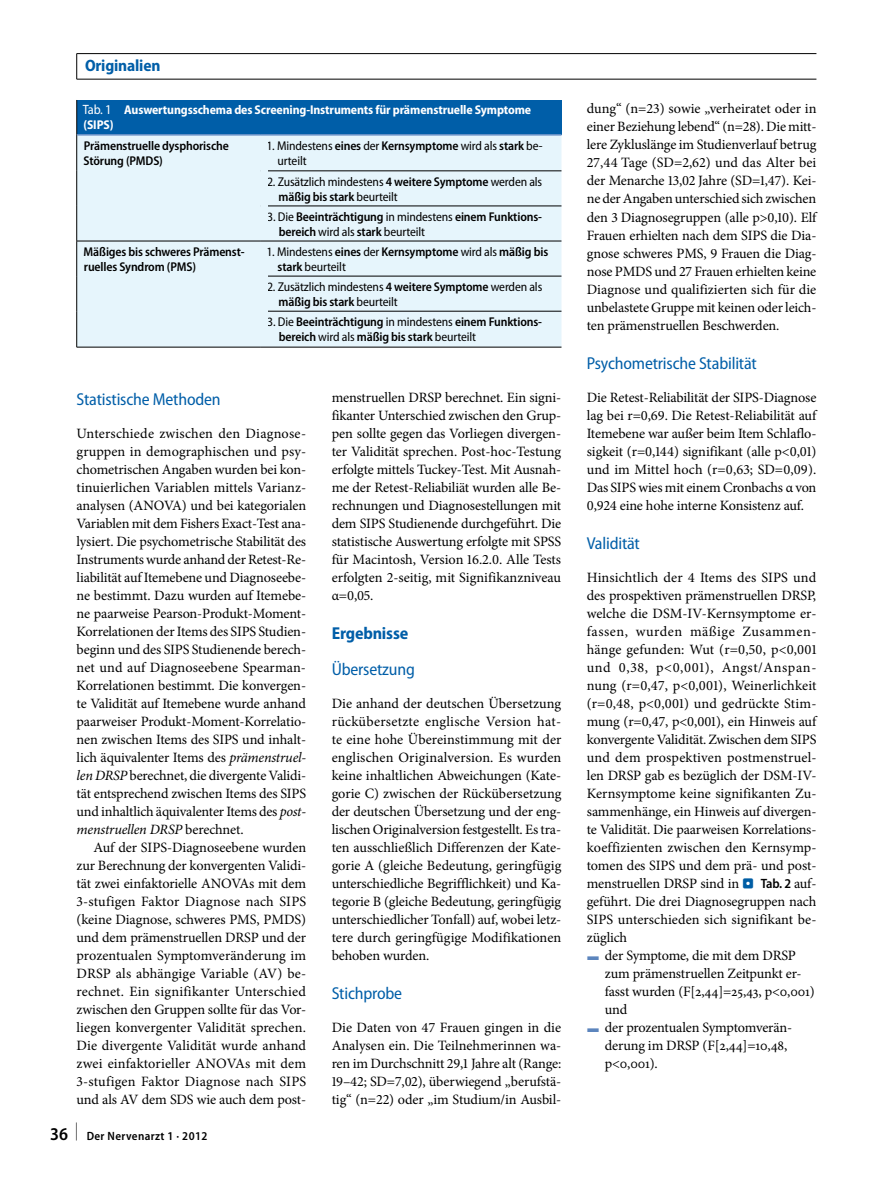
<style>
.page{position:relative;width:893px;height:1187px;background:#fff}
.page>*{position:absolute;margin:0;border:0;box-sizing:border-box;transform-origin:0 0}
._013_u2{font:semi-condensed 17.25px "Myriad Pro";letter-spacing:-.01em;color:#005ea8}
._012_u1{font:700 semi-condensed 17.25px "Myriad Pro";letter-spacing:-.01em;color:#005ea8}
.t1{font:700 semi-condensed 16.5px "Myriad Pro";letter-spacing:-.01em;color:#005ea8}
._010_fliesstext_ohne{font:14.25px/18px "Minion Pro";letter-spacing:-.01em;color:#000;text-align:justify}
._010_fliesstext_mit{font:14.25px/18px "Minion Pro";color:#000;text-align:justify}
._011_aufzaehlung_1_o{font:14.25px/18px "Minion Pro";letter-spacing:-.01em;color:#000}
._203_tabelle_text{font:semi-condensed 12.75px/15.3px "Myriad Pro";letter-spacing:-.01em;color:#000}
._203_tabelle_text-2{font:600 semi-condensed 12.75px/15.3px "Myriad Pro";letter-spacing:-.01em;color:#000}
._200_tabelle_titel{font:700 semi-condensed 12.75px/15px "Myriad Pro";letter-spacing:-.01em;color:#fff}
.t2{font:600 semi-condensed 12px "Myriad Pro";letter-spacing:.03em;color:#000}
.s1{font-weight:400;font-size:13.5px}
.s2{font-weight:600}
.s3{font-weight:400}
.s4{font-style:italic}
.s5{font-size:18px}
.s6{font-family:"S Buttons";font-size:13.5px;color:#005ea5}
.s7{font-family:"Myriad Pro";font-weight:600;font-stretch:semi-condensed;font-size:13.5px}
.s8{font-family:"S Buttons";color:#5c85bd}
</style>
<div class="page">
<div style="left:77px;top:100px;width:484px;height:35px;background:#005ea8"></div>
<div style="left:77px;top:136px;width:484px;height:211px;background:#e6f5fc"></div>
<hr style="left:76px;top:100px;width:1px;height:35px;background:#000">
<hr style="left:76px;top:135px;width:1px;height:36px;background:#000">
<hr style="left:76px;top:171px;width:1px;height:35px;background:#000">
<hr style="left:76px;top:206px;width:1px;height:35px;background:#000">
<hr style="left:77px;top:134px;width:184px;height:2px;background:#7196c9">
<hr style="left:261px;top:134px;width:300px;height:2px;background:#7196c9">
<hr style="left:261px;top:170px;width:300px;height:1px;background:#000">
<hr style="left:261px;top:206px;width:300px;height:1px;background:#000">
<hr style="left:76px;top:241px;width:1px;height:35px;background:#000">
<hr style="left:76px;top:276px;width:1px;height:35px;background:#000">
<hr style="left:76px;top:311px;width:1px;height:36px;background:#000">
<hr style="left:77px;top:241px;width:184px;height:1px;background:#000">
<hr style="left:261px;top:241px;width:300px;height:1px;background:#000">
<hr style="left:261px;top:276px;width:300px;height:1px;background:#000">
<hr style="left:261px;top:311px;width:300px;height:1px;background:#000">
<hr style="left:77px;top:347px;width:184px;height:1px;background:#000">
<hr style="left:261px;top:347px;width:300px;height:1px;background:#000">
<div style="left:261px;top:138px;width:6px;height:98px;background:#e6f5fc"></div>
<div style="left:259px;top:249px;width:9px;height:93px;background:#e6f5fc"></div>
<hr style="left:77px;top:79px;width:739px;height:1px;background:#000">
<svg style="left:76px;top:54px;width:1px;height:25px"></svg>
<hr style="left:77px;top:53px;width:739px;height:1px;background:#000">
<p class="t1" style="left:85px;top:57px;width:77px">Originalien</p>
<p class="_200_tabelle_titel" style="left:83px;top:102px;width:450px"><span class="s1">Tab. 1</span> Auswertungsschema des Screening-Instruments für prämenstruelle Symptome (SIPS)</p>
<p class="_203_tabelle_text-2" style="left:83px;top:138px;width:147px">Prämenstruelle dysphorische<br>Störung (PMDS)</p>
<p class="_203_tabelle_text" style="left:278px;top:138px;width:267px;text-indent:-11px">1. Mindestens <span class="s2">eines</span> der <span class="s2">Kernsymptome</span> wird als <span class="s2">stark</span> be&shy;urteilt</p>
<p class="_203_tabelle_text" style="left:278px;top:174px;width:265px;text-indent:-11px">2. Zusätzlich mindestens <span class="s2">4 weitere Symptome</span> werden als <span class="s2">mäßig bis stark</span> beurteilt</p>
<p class="_203_tabelle_text-2" style="left:279px;top:209px;width:265px;text-indent:-11px"><span class="s3">3. Die</span> Beeinträchtigung <span class="s3">in mindestens</span> einem Funktions&shy;bereich <span class="s3">wird als</span> stark <span class="s3">beurteilt</span></p>
<p class="_203_tabelle_text-2" style="left:84px;top:244px;width:163px">Mäßiges bis schweres Prämenst&shy;ruelles Syndrom (PMS)</p>
<p class="_203_tabelle_text" style="left:278px;top:244px;width:272px;text-indent:-11px">1. Mindestens <span class="s2">eines</span> der <span class="s2">Kernsymptome</span> wird als <span class="s2">mäßig bis stark</span> beurteilt</p>
<p class="_203_tabelle_text" style="left:278px;top:279px;width:265px;text-indent:-11px">2. Zusätzlich mindestens <span class="s2">4 weitere Symptome</span> werden als <span class="s2">mäßig bis stark</span> beurteilt</p>
<p class="_203_tabelle_text-2" style="left:279px;top:314px;width:265px;text-indent:-11px"><span class="s3">3. Die</span> Beeinträchtigung <span class="s3">in mindestens</span> einem Funktions&shy;bereich <span class="s3">wird als</span> mäßig bis stark <span class="s3">beurteilt</span></p>
<p class="_013_u2" style="left:77px;top:389px;width:146px">Statistische Methoden</p>
<p class="_010_fliesstext_ohne" style="left:77px;top:424px;width:231px">Unterschiede zwischen den Diagnose&shy;gruppen in demographischen und psy&shy;chometrischen Angaben wurden bei kon&shy;tinuierlichen Variablen mittels Varianz&shy;analysen (ANOVA) und bei kategorialen Variablen mit dem Fishers Exact-Test ana&shy;lysiert. Die psychometrische Stabilität des Instruments wurde anhand der Retest-Re&shy;liabilität auf Itemebene und Diagnoseebe&shy;ne bestimmt. Dazu wurden auf Itemebe&shy;ne paarweise Pearson-Produkt-Moment-Korrelationen der Items des SIPS Studien&shy;beginn und des SIPS Studienende berech&shy;net und auf Diagnoseebene Spearman-Korrelationen bestimmt. Die konvergen&shy;te Validität auf Itemebene wurde anhand paarweiser Produkt-Moment-Korrelatio&shy;nen zwischen Items des SIPS und inhalt&shy;lich äquivalenter Items des <span class="s4">prämenstruel&shy;len DRSP</span> berechnet, die divergente Validi&shy;tät entsprechend zwischen Items des SIPS und inhaltlich äquivalenter Items des <span class="s4">post&shy;menstruellen DRSP</span> berechnet.</p>
<p class="_010_fliesstext_mit" style="left:77px;top:838px;width:231px;text-indent:17px">Auf der SIPS-Diagnoseebene wurden zur Berechnung der konvergenten Validi&shy;tät zwei einfaktorielle ANOVAs mit dem 3-stufigen Faktor Diagnose nach SIPS (keine Diagnose, schweres PMS, PMDS) und dem prämenstruellen DRSP und der prozentualen Symptomveränderung im DRSP als abhängige Variable (AV) be&shy;rechnet. Ein signifikanter Unterschied zwischen den Gruppen sollte für das Vor&shy;liegen konvergenter Validität sprechen.<br>Die divergente Validität wurde anhand zwei einfaktorieller ANOVAs mit dem 3-stufigen Faktor Diagnose nach SIPS und als AV dem SDS wie auch dem post-</p>
<p class="t2" style="left:50px;top:1129px;width:159px"><span class="s5">36 </span><sup>|</sup> Der Nervenarzt 1 · 2012</p>
<p class="_010_fliesstext_mit" style="left:332px;top:388px;width:231px">menstruellen DRSP berechnet. Ein signi&shy;fikanter Unterschied zwischen den Grup&shy;pen sollte gegen das Vorliegen divergen&shy;ter Validität sprechen. Post-hoc-Testung erfolgte mittels Tuckey-Test. Mit Ausnah&shy;me der Retest-Reliabiliät wurden alle Be&shy;rechnungen und Diagnosestellungen mit dem SIPS Studienende durchgeführt. Die statistische Auswertung erfolgte mit SPSS für Macintosh, Version 16.2.0. Alle Tests erfolgten 2-seitig, mit Signifikanzniveau α=0,05.</p>
<p class="_012_u1" style="left:332px;top:623px;width:78px">Ergebnisse</p>
<p class="_013_u2" style="left:332px;top:659px;width:85px">Übersetzung</p>
<p class="_010_fliesstext_ohne" style="left:332px;top:694px;width:231px">Die anhand der deutschen Übersetzung rückübersetzte englische Version hat&shy;te eine hohe Übereinstimmung mit der englischen Originalversion. Es wurden keine inhaltlichen Abweichungen (Kate&shy;gorie C) zwischen der Rückübersetzung der deutschen Übersetzung und der eng&shy;lischen Originalversion festgestellt. Es tra&shy;ten ausschließlich Differenzen der Kate&shy;gorie A (gleiche Bedeutung, geringfügig unterschiedliche Begrifflichkeit) und Ka&shy;tegorie B (gleiche Bedeutung, geringfügig unterschiedlicher Tonfall) auf, wobei letz&shy;tere durch geringfügige Modifikationen behoben wurden.</p>
<p class="_013_u2" style="left:332px;top:983px;width:72px">Stichprobe</p>
<p class="_010_fliesstext_ohne" style="left:332px;top:1018px;width:231px">Die Daten von 47 Frauen gingen in die Analysen ein. Die Teilnehmerinnen wa&shy;ren im Durchschnitt 29,1 Jahre alt (Range:<br>19–42; SD=7,02), überwiegend „berufstä&shy;tig“ (n=22) oder „im Studium/in Ausbil-</p>
<p class="_010_fliesstext_ohne" style="left:587px;top:100px;width:231px">dung“ (n=23) sowie „verheiratet oder in einer Beziehung lebend“ (n=28). Die mitt&shy;lere Zykluslänge im Studienverlauf betrug 27,44 Tage (SD=2,62) und das Alter bei der Menarche 13,02 Jahre (SD=1,47). Kei&shy;ne der Angaben unterschied sich zwischen den 3 Diagnosegruppen (alle p&gt;0,10). Elf Frauen erhielten nach dem SIPS die Dia&shy;gnose schweres PMS, 9 Frauen die Diag&shy;nose PMDS und 27 Frauen erhielten keine Diagnose und qualifizierten sich für die unbelastete Gruppe mit keinen oder leich&shy;ten prämenstruellen Beschwerden.</p>
<p class="_013_u2" style="left:587px;top:353px;width:172px">Psychometrische Stabilität</p>
<p class="_010_fliesstext_ohne" style="left:587px;top:388px;width:231px">Die Retest-Reliabilität der SIPS-Diagnose lag bei r=0,69. Die Retest-Reliabilität auf Itemebene war außer beim Item Schlaflo&shy;sigkeit (r=0,144) signifikant (alle p&lt;0,01) und im Mittel hoch (r=0,63; SD=0,09).<br>Das SIPS wies mit einem Cronbachs α von 0,924 eine hohe interne Konsistenz auf.</p>
<p class="_013_u2" style="left:587px;top:533px;width:55px">Validität</p>
<p class="_010_fliesstext_ohne" style="left:587px;top:568px;width:231px">Hinsichtlich der 4 Items des SIPS und des prospektiven prämenstruellen DRSP, welche die DSM-IV-Kernsymptome er&shy;fassen, wurden mäßige Zusammen&shy;hänge gefunden: Wut (r=0,50, p&lt;0,001 und 0,38, p&lt;0,001), Angst/Anspan&shy;nung (r=0,47, p&lt;0,001), Weinerlichkeit (r=0,48, p&lt;0,001) und gedrückte Stim&shy;mung (r=0,47, p&lt;0,001), ein Hinweis auf konvergente Validität. Zwischen dem SIPS und dem prospektiven postmenstruel&shy;len DRSP gab es bezüglich der DSM-IV-Kernsymptome keine signifikanten Zu&shy;sammenhänge, ein Hinweis auf divergen&shy;te Validität. Die paarweisen Korrelations&shy;koeffizienten zwischen den Kernsymp&shy;tomen des SIPS und dem prä- und post&shy;menstruellen DRSP sind in <span class="s6">.</span> <span class="s7">Tab. 2</span> auf&shy;geführt. Die drei Diagnosegruppen nach SIPS unterschieden sich signifikant be&shy;züglich</p>
<p class="_011_aufzaehlung_1_o" style="left:605px;top:946px;width:211px;text-indent:-18px"><span class="s8">F</span> der Symptome, die mit dem DRSP zum prämenstruellen Zeitpunkt er&shy;fasst wurden (F[2,44]=25,43, p&lt;0,001) und</p>
<p class="_011_aufzaehlung_1_o" style="left:605px;top:1018px;width:189px;text-indent:-18px"><span class="s8">F</span> der prozentualen Symptomverän&shy;derung im DRSP (F[2,44]=10,48, p&lt;0,001).</p>
</div>
